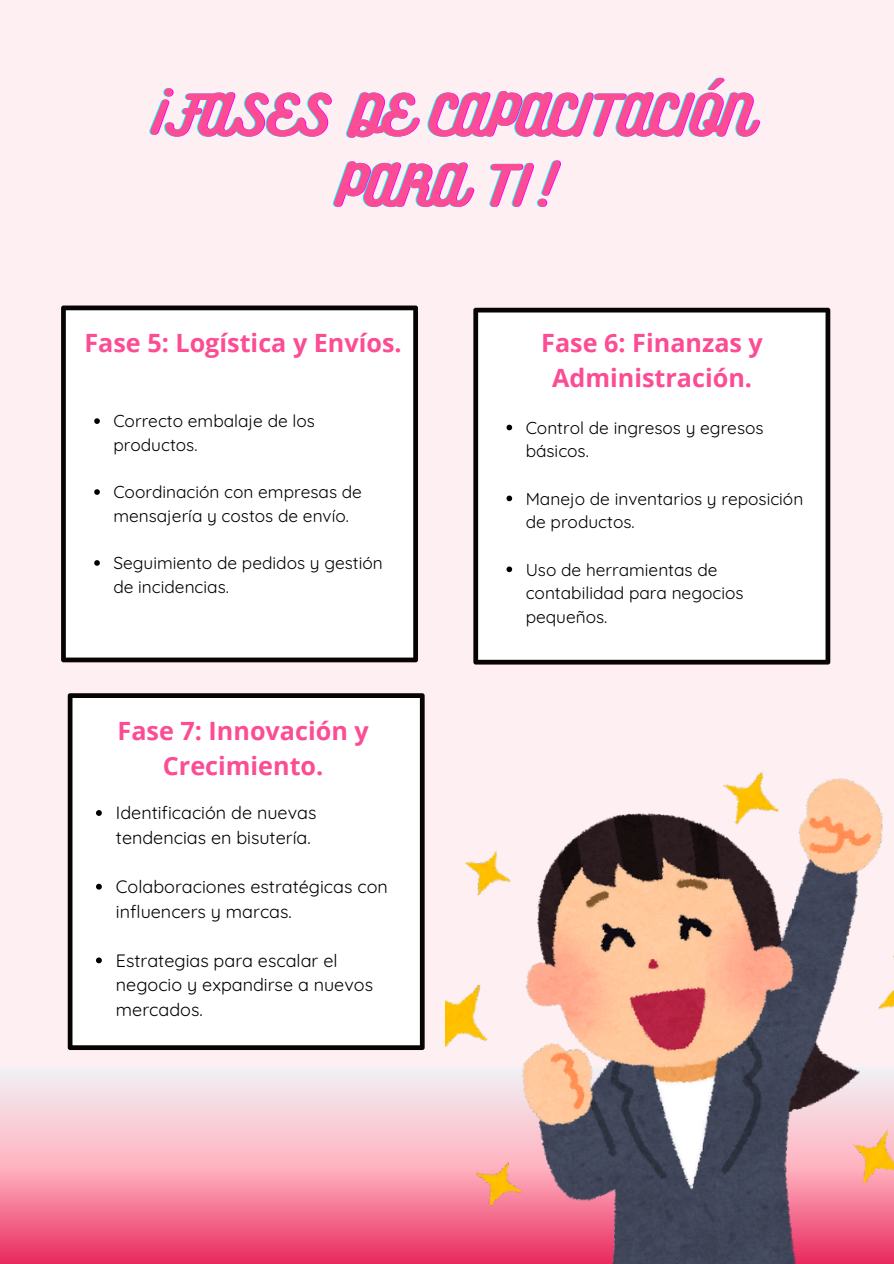
<style>
.page{position:relative;width:894px;height:1264px;background:#fff}
.page>*{position:absolute;margin:0;border:0;box-sizing:border-box;transform-origin:0 0}
.t1{font:50.7px/70.3px "Bukhari Script";color:#0ff;text-align:center}
.t2{font:700 25.2px/34.8px "Open Sans";color:#fc4c94;text-align:center}
.t3{font:17.85px/24.6px "Quicksand";color:#000}
.t4{font:17.25px/23.7px "Quicksand";color:#000}
</style>
<div class="page">
<div style="left:0;top:0;width:893px;height:1263px;background:#fef0f2"></div>
<svg style="left:0;top:1067px;width:445px;height:196px"></svg>
<div style="left:61px;top:305px;width:357px;height:357px;background:#fff"></div>
<div style="left:473px;top:308px;width:357px;height:356px;background:#fff"></div>
<div style="left:68px;top:693px;width:356px;height:357px;background:#fff"></div>
<img style="left:445px;top:770px;width:448px;height:493px">
<svg style="left:94px;top:418px;width:6px;height:6px"></svg>
<svg style="left:94px;top:489px;width:6px;height:6px"></svg>
<svg style="left:94px;top:560px;width:6px;height:5px"></svg>
<svg style="left:506px;top:424px;width:6px;height:6px"></svg>
<svg style="left:506px;top:495px;width:6px;height:6px"></svg>
<svg style="left:506px;top:566px;width:6px;height:6px"></svg>
<svg style="left:96px;top:810px;width:6px;height:6px"></svg>
<svg style="left:96px;top:883px;width:6px;height:6px"></svg>
<svg style="left:96px;top:957px;width:6px;height:6px"></svg>
<h1 class="t1" style="left:138px;top:78px;width:613px">¡FASES DE CAPACITACIÓN<br>PARA TI!</h1>
<h2 class="t2" style="left:84px;top:325px;width:319px">Fase 5: Logística y Envíos.</h2>
<p class="t4" style="left:113px;top:409px;width:203px">Correcto embalaje de los productos.</p>
<p class="t4" style="left:113px;top:480px;width:250px">Coordinación con empresas de mensajería y costos de envío.</p>
<h2 class="t4" style="left:113px;top:551px;width:271px">Seguimiento de pedidos y gestión de incidencias.</h2>
<p class="t2" style="left:117px;top:712px;width:252px">Fase 7: Innovación y<br>Crecimiento.</p>
<p class="t3" style="left:116px;top:800px;width:202px">Identificación de nuevas tendencias en bisutería.</p>
<h2 class="t3" style="left:116px;top:874px;width:273px">Colaboraciones estratégicas con influencers y marcas.</h2>
<p class="t3" style="left:116px;top:947px;width:258px">Estrategias para escalar el negocio y expandirse a nuevos mercados.</p>
<p class="t2" style="left:541px;top:325px;width:223px">Fase 6: Finanzas y<br>Administración.</p>
<p class="t4" style="left:525px;top:415px;width:239px">Control de ingresos y egresos básicos.</p>
<p class="t4" style="left:525px;top:486px;width:279px">Manejo de inventarios y reposición de productos.</p>
<p class="t4" style="left:525px;top:557px;width:219px">Uso de herramientas de contabilidad para negocios pequeños.</p>
</div>
